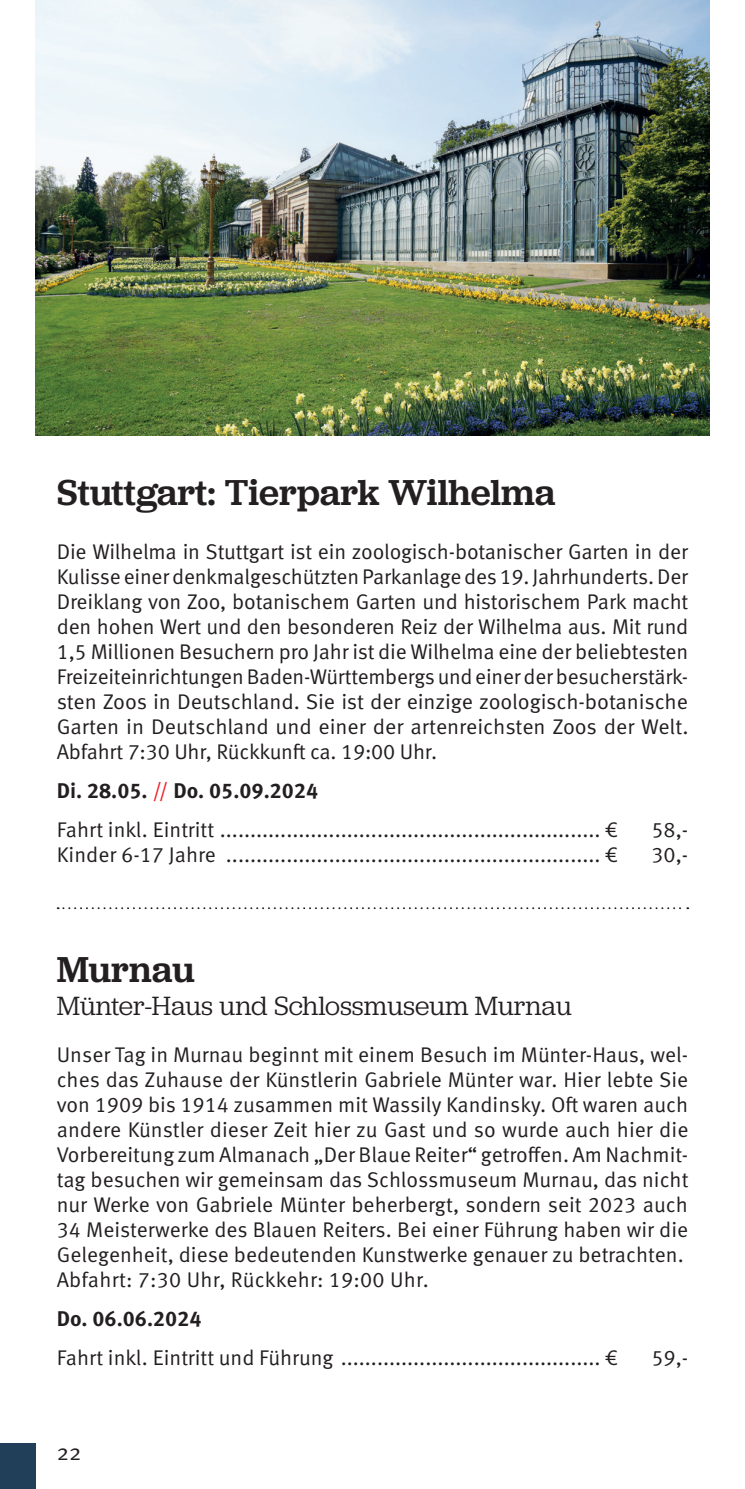
<style>
.page{position:relative;width:745px;height:1489px;background:#fff}
.page>*{position:absolute;margin:0;border:0;box-sizing:border-box;transform-origin:0 0}
.t1{font:500 37.5px "Jubilat";color:#231f20}
.t2{font:27.5px "Jubilat";color:#231f20}
.t3{font:22.5px "Meta OT Norm";color:#231f20}
.t4{font:21.25px/25px "Meta OT Norm";color:#231f20;text-align:justify}
.t5{font:700 21.25px "Meta OT";color:#231f20}
.s1{font-family:"Meta OT Norm";font-weight:400;color:#ee1d23}
</style>
<div class="page">
<div style="left:0;top:1443px;width:35px;height:45px;background:#223f59"></div>
<img style="left:35px;top:0;width:674px;height:435px">
<svg style="left:58px;top:907px;width:629px;height:2px"></svg>
<h1 class="t1" style="left:57px;top:467px;width:500px">Stuttgart: Tierpark Wilhelma</h1>
<p class="t4" style="left:57px;top:539px;width:633px">Die Wilhelma in Stuttgart ist ein zoologisch-botanischer Garten in der Kulisse einer denkmalgeschützten Parkanlage des 19. Jahrhunderts. Der Dreiklang von Zoo, botanischem Garten und historischem Park macht den hohen Wert und den besonderen Reiz der Wilhelma aus. Mit rund 1,5 Millionen Besuchern pro Jahr ist die Wilhelma eine der beliebtesten Freizeiteinrichtungen Baden-Württembergs und einer der besucherstärk&shy;sten Zoos in Deutschland. Sie ist der einzige zoologisch-botanische Garten in Deutschland und einer der artenreichsten Zoos der Welt.<br>Abfahrt 7:30 Uhr, Rückkunft ca. 19:00 Uhr.</p>
<p class="t5" style="left:57px;top:777px;width:263px">Di. 28.05. <span class="s1">//</span> Do. 05.09.2024</p>
<p class="t4" style="left:57px;top:817px;width:561px">Fahrt inkl. Eintritt ............................................................... €</p>
<p class="t4" style="left:651px;top:817px;width:38px">58,-</p>
<p class="t4" style="left:57px;top:842px;width:561px">Kinder 6-17 Jahre .............................................................. €</p>
<p class="t4" style="left:651px;top:842px;width:38px">30,-</p>
<h1 class="t1" style="left:57px;top:945px;width:139px">Murnau</h1>
<p class="t2" style="left:57px;top:988px;width:516px">Münter-Haus und Schlossmuseum Murnau</p>
<p class="t4" style="left:57px;top:1041px;width:632px;text-align:left">Unser Tag in Murnau beginnt mit einem Besuch im Münter-Haus, wel&shy;ches das Zuhause der Künstlerin Gabriele Münter war. Hier lebte Sie von 1909 bis 1914 zusammen mit Wassily Kandinsky. Oft waren auch andere Künstler dieser Zeit hier zu Gast und so wurde auch hier die Vorbereitung zum Almanach „Der Blaue Reiter“ getroffen. Am Nachmit&shy;tag besuchen wir gemeinsam das Schlossmuseum Murnau, das nicht nur Werke von Gabriele Münter beherbergt, sondern seit 2023 auch 34 Meisterwerke des Blauen Reiters. Bei einer Führung haben wir die Gelegenheit, diese bedeutenden Kunstwerke genauer zu betrachten.<br>Abfahrt: 7:30 Uhr, Rückkehr: 19:00 Uhr.</p>
<p class="t5" style="left:57px;top:1304px;width:146px">Do. 06.06.2024</p>
<p class="t4" style="left:57px;top:1345px;width:561px">Fahrt inkl. Eintritt und Führung ........................................... €</p>
<p class="t4" style="left:651px;top:1345px;width:38px">59,-</p>
<p class="t3" style="left:57px;top:1438px;width:26px">22</p>
</div>
